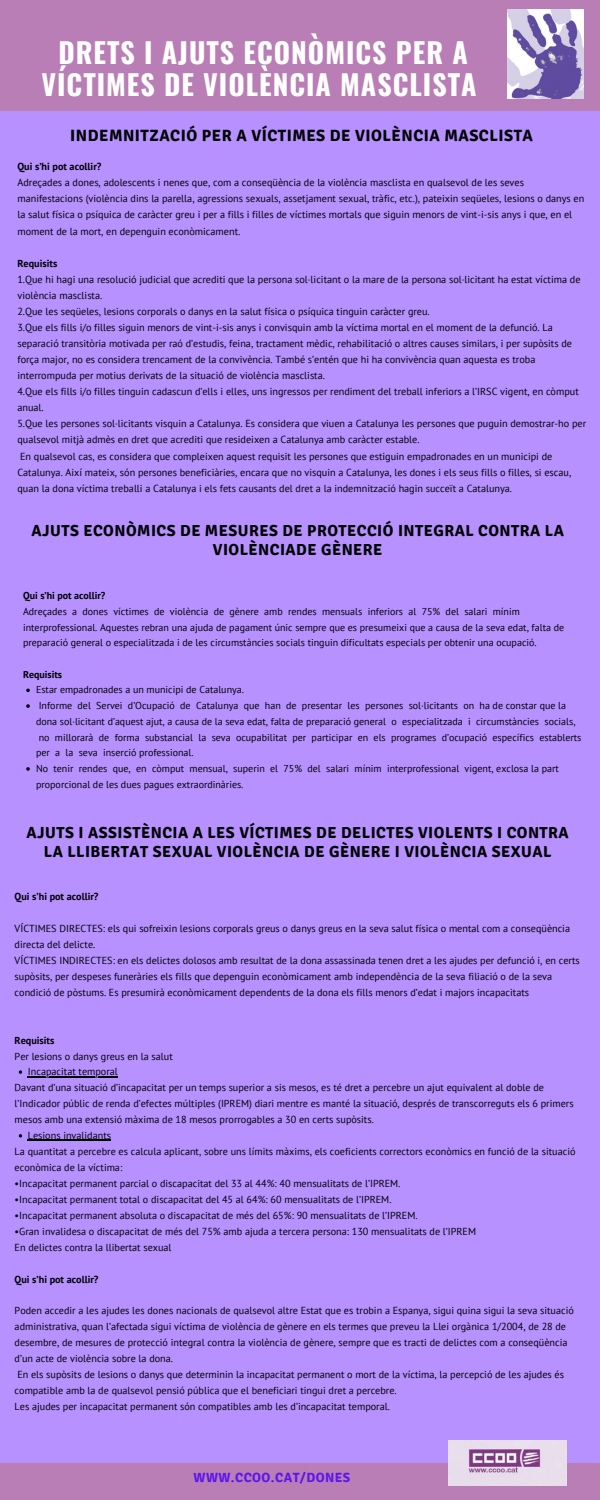
<style>
.page{position:relative;width:600px;height:1500px;background:#b691ff}
.page>*{position:absolute;margin:0;border:0;box-sizing:border-box;transform-origin:0 0}
.t1{font:700 28px/32.2px "Oswald";letter-spacing:.035em;color:#fff;text-align:center}
.t2{font:700 16.3px "Signika";letter-spacing:.03em;color:#000}
.t3{font:700 16px/18.9px "Signika";letter-spacing:.03em;color:#000;text-align:center}
.t4{font:700 13.4px "Signika";letter-spacing:.03em;color:#5e17eb}
.t5{font:10.2px/16.1px "PT Sans";color:#000}
.t6{font:700 10.2px "PT Sans";color:#000}
.t7{font:10px/15.7px "PT Sans";color:#000}
.t8{font:700 10px "PT Sans";color:#000}
</style>
<div class="page">
<div style="left:0;top:1463px;width:600px;height:37px;background:#b97eb6"></div>
<div style="left:0;top:0;width:600px;height:110px;background:#b97eb6"></div>
<svg style="left:19px;top:1070px;width:3px;height:4px"></svg>
<hr style="left:28px;top:1076px;width:90px;height:1px;background:#000">
<svg style="left:19px;top:1134px;width:3px;height:4px"></svg>
<hr style="left:28px;top:1140px;width:83px;height:1px;background:#000">
<svg style="left:26px;top:689px;width:4px;height:3px"></svg>
<svg style="left:26px;top:704px;width:4px;height:4px"></svg>
<svg style="left:26px;top:767px;width:4px;height:4px"></svg>
<img style="left:508px;top:10px;width:75px;height:88px">
<img style="left:449px;top:1440px;width:117px;height:46px">
<h1 class="t1" style="left:41px;top:36px;width:437px">DRETS I AJUTS ECONÒMICS PER A<br>VÍCTIMES DE VIOLÈNCIA MASCLISTA</h1>
<h2 class="t2" style="left:70px;top:126px;width:464px">INDEMNITZACIÓ PER A VÍCTIMES DE VIOLÈNCIA MASCLISTA</h2>
<p class="t6" style="left:17px;top:160px;width:86px">Qui s’hi pot acollir?</p>
<p class="t5" style="left:17px;top:175px;width:568px">Adreçades a dones, adolescents i nenes que, com a conseqüència de la violència masclista en qualsevol de les seves manifestacions (violència dins la parella, agressions sexuals, assetjament sexual, tràfic, etc.), pateixin seqüeles, lesions o danys en la salut física o psíquica de caràcter greu i per a fills i filles de víctimes mortals que siguin menors de vint-i-sis anys i que, en el moment de la mort, en depenguin econòmicament.</p>
<p class="t6" style="left:17px;top:256px;width:41px">Requisits</p>
<p class="t5" style="left:17px;top:271px;width:570px">1.Que hi hagi una resolució judicial que acrediti que la persona sol·licitant o la mare de la persona sol·licitant ha estat víctima de violència masclista.<br>2.Que les seqüeles, lesions corporals o danys en la salut física o psíquica tinguin caràcter greu.<br>3.Que els fills i/o filles siguin menors de vint-i-sis anys i convisquin amb la víctima mortal en el moment de la defunció. La separació transitòria motivada per raó d’estudis, feina, tractament mèdic, rehabilitació o altres causes similars, i per supòsits de força major, no es considera trencament de la convivència. També s’entén que hi ha convivència quan aquesta es troba interrompuda per motius derivats de la situació de violència masclista.<br>4.Que els fills i/o filles tinguin cadascun d’ells i elles, uns ingressos per rendiment del treball inferiors a l’IRSC vigent, en còmput anual.<br>5.Que les persones sol·licitants visquin a Catalunya. Es considera que viuen a Catalunya les persones que puguin demostrar-ho per qualsevol mitjà admès en dret que acrediti que resideixen a Catalunya amb caràcter estable.<br>En qualsevol cas, es considera que compleixen aquest requisit les persones que estiguin empadronades en un municipi de Catalunya. Així mateix, són persones beneficiàries, encara que no visquin a Catalunya, les dones i els seus fills o filles, si escau, quan la dona víctima treballi a Catalunya i els fets causants del dret a la indemnització hagin succeït a Catalunya.</p>
<h3 class="t3" style="left:31px;top:521px;width:534px">AJUTS ECONÒMICS DE MESURES DE PROTECCIÓ INTEGRAL CONTRA LA<br>VIOLÈNCIADE GÈNERE</h3>
<p class="t8" style="left:23px;top:589px;width:84px">Qui s’hi pot acollir?</p>
<p class="t7" style="left:23px;top:603px;width:543px">Adreçades a dones víctimes de violència de gènere amb rendes mensuals inferiors al 75% del salari mínim interprofessional. Aquestes rebran una ajuda de pagament únic sempre que es presumeixi que a causa de la seva edat, falta de preparació general o especialitzada i de les circumstàncies socials tinguin dificultats especials per obtenir una ocupació.</p>
<p class="t8" style="left:23px;top:668px;width:41px">Requisits</p>
<p class="t7" style="left:36px;top:682px;width:547px">Estar empadronades a un municipi de Catalunya.<br>Informe del Servei d’Ocupació de Catalunya que han de presentar les persones sol·licitants on ha de constar que la dona sol·licitant d’aquest ajut, a causa de la seva edat, falta de preparació general o especialitzada i circumstàncies socials, no millorarà de forma substancial la seva ocupabilitat per participar en els programes d’ocupació específics establerts per a la seva inserció professional.<br>No tenir rendes que, en còmput mensual, superin el 75% del salari mínim interprofessional vigent, exclosa la part proporcional de les dues pagues extraordinàries.</p>
<h3 class="t3" style="left:27px;top:824px;width:544px">AJUTS I ASSISTÈNCIA A LES VÍCTIMES DE DELICTES VIOLENTS I CONTRA<br>LA LLIBERTAT SEXUAL VIOLÈNCIA DE GÈNERE I VIOLÈNCIA SEXUAL</h3>
<p class="t6" style="left:15px;top:890px;width:85px">Qui s’hi pot acollir?</p>
<p class="t5" style="left:15px;top:920px;width:567px">VÍCTIMES DIRECTES: els qui sofreixin lesions corporals greus o danys greus en la seva salut física o mental com a conseqüència directa del delicte.<br>VÍCTIMES INDIRECTES: en els delictes dolosos amb resultat de la dona assassinada tenen dret a les ajudes per defunció i, en certs supòsits, per despeses funeràries els fills que depenguin econòmicament amb independència de la seva filiació o de la seva condició de pòstums. Es presumirà econòmicament dependents de la dona els fills menors d’edat i majors incapacitats</p>
<p class="t6" style="left:15px;top:1033px;width:41px">Requisits</p>
<p class="t5" style="left:15px;top:1048px;width:160px">Per lesions o danys greus en la salut</p>
<p class="t5" style="left:15px;top:1080px;width:560px">Davant d’una situació d’incapacitat per un temps superior a sis mesos, es té dret a percebre un ajut equivalent al doble de l’Indicador públic de renda d’efectes múltiples (IPREM) diari mentre es manté la situació, després de transcorreguts els 6 primers mesos amb una extensió màxima de 18 mesos prorrogables a 30 en certs supòsits.</p>
<p class="t5" style="left:15px;top:1143px;width:562px">La quantitat a percebre es calcula aplicant, sobre uns límits màxims, els coeficients correctors econòmics en funció de la situació econòmica de la víctima:</p>
<p class="t5" style="left:15px;top:1175px;width:387px">•Incapacitat permanent parcial o discapacitat del 33 al 44%: 40 mensualitats de l’IPREM.</p>
<p class="t5" style="left:15px;top:1191px;width:378px">•Incapacitat permanent total o discapacitat del 45 al 64%: 60 mensualitats de l’IPREM.</p>
<p class="t5" style="left:15px;top:1207px;width:404px">•Incapacitat permanent absoluta o discapacitat de més del 65%: 90 mensualitats de l’IPREM.</p>
<p class="t5" style="left:15px;top:1223px;width:463px">•Gran invalidesa o discapacitat de més del 75% amb ajuda a tercera persona: 130 mensualitats de l’IPREM<br>En delictes contra la llibertat sexual</p>
<p class="t6" style="left:15px;top:1272px;width:85px">Qui s’hi pot acollir?</p>
<p class="t5" style="left:15px;top:1303px;width:561px">Poden accedir a les ajudes les dones nacionals de qualsevol altre Estat que es trobin a Espanya, sigui quina sigui la seva situació administrativa, quan l’afectada sigui víctima de violència de gènere en els termes que preveu la Llei orgànica 1/2004, de 28 de desembre, de mesures de protecció integral contra la violència de gènere, sempre que es tracti de delictes com a conseqüència d’un acte de violència sobre la dona.<br>En els supòsits de lesions o danys que determinin la incapacitat permanent o mort de la víctima, la percepció de les ajudes és compatible amb la de qualsevol pensió pública que el beneficiari tingui dret a percebre.<br>Les ajudes per incapacitat permanent són compatibles amb les d’incapacitat temporal.</p>
<p class="t5" style="left:28px;top:1064px;width:92px">Incapacitat temporal</p>
<p class="t5" style="left:28px;top:1127px;width:85px">Lesions invalidants</p>
<h3 class="t4" style="left:194px;top:1469px;width:158px">WWW.CCOO.CAT/DONES</h3>
</div>
